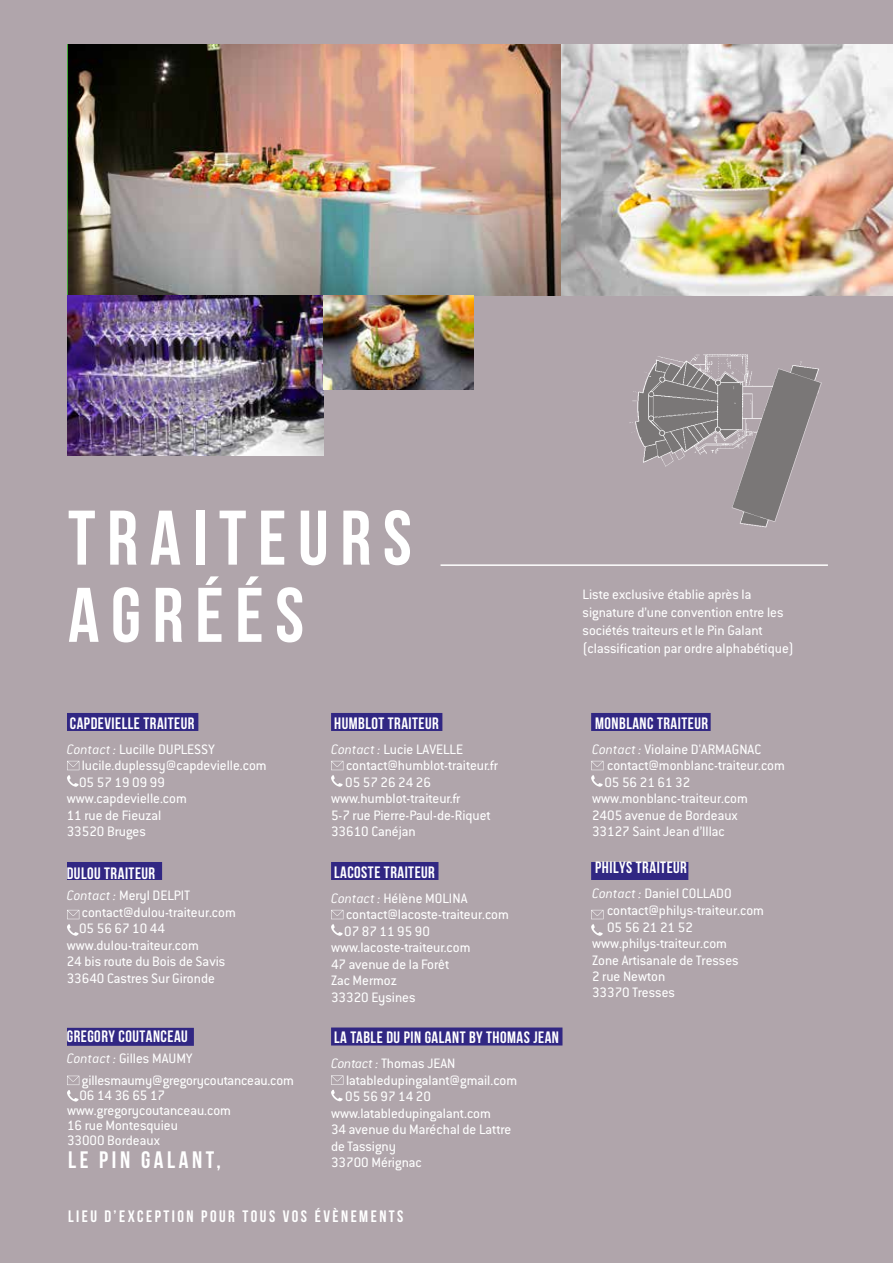
<style>
.page{position:relative;width:893px;height:1263px;background:#b0a5ab}
.page>*{position:absolute;margin:0;border:0;box-sizing:border-box;transform-origin:0 0}
.t1{font:700 77.25px/77.2px "Bebas Neue";letter-spacing:.15em;color:#fff}
.t2{font:700 23.85px "Bebas Neue";letter-spacing:.15em;color:#fff}
.t3{font:700 16.65px "Bebas Neue";letter-spacing:.15em;color:#fff}
.t4{font:700 16.5px "Bebas Neue";letter-spacing:.03em;color:#fff}
.t5{font:15px/18px "Conduit ITC Std";color:#fff}
.s1{font-weight:300;font-style:italic}
</style>
<div class="page">
<img style="left:68px;top:44px;width:825px;height:251px">
<img style="left:67px;top:295px;width:256px;height:161px">
<img style="left:323px;top:295px;width:150px;height:94px">
<div style="left:67px;top:713px;width:131px;height:18px;background:#312783"></div>
<div style="left:67px;top:862px;width:95px;height:18px;background:#312783"></div>
<div style="left:67px;top:1028px;width:127px;height:18px;background:#312783"></div>
<svg style="left:67px;top:761px;width:12px;height:26px"></svg>
<svg style="left:67px;top:910px;width:12px;height:26px"></svg>
<svg style="left:67px;top:1076px;width:12px;height:25px"></svg>
<div style="left:591px;top:713px;width:120px;height:18px;background:#312783"></div>
<div style="left:591px;top:862px;width:97px;height:18px;background:#312783"></div>
<svg style="left:591px;top:761px;width:12px;height:26px"></svg>
<svg style="left:591px;top:910px;width:12px;height:26px"></svg>
<div style="left:331px;top:713px;width:111px;height:18px;background:#312783"></div>
<div style="left:331px;top:862px;width:107px;height:18px;background:#312783"></div>
<div style="left:331px;top:1027px;width:231px;height:18px;background:#312783"></div>
<svg style="left:331px;top:761px;width:12px;height:26px"></svg>
<svg style="left:331px;top:910px;width:12px;height:26px"></svg>
<svg style="left:331px;top:1075px;width:12px;height:26px"></svg>
<hr style="left:441px;top:564px;width:387px;height:2px;background:#fff">
<img style="left:629px;top:354px;width:193px;height:174px">
<img style="left:561px;top:45px;width:332px;height:250px">
<h1 class="t1" style="left:68px;top:498px;width:345px">TRAITEURS<br>AGRÉÉS</h1>
<p class="t4" style="left:70px;top:714px;width:126px">CAPDEVIELLE TRAITEUR</p>
<p class="t5" style="left:67px;top:740px;width:149px"><span class="s1">Contact :</span> Lucille DUPLESSY</p>
<p class="t5" style="left:82px;top:756px;width:186px">lucile.duplessy@capdevielle.com</p>
<p class="t5" style="left:79px;top:772px;width:87px">05 57 19 09 99</p>
<p class="t5" style="left:67px;top:789px;width:121px">www.capdevielle.com</p>
<p class="t5" style="left:67px;top:805px;width:96px">11 rue de Fieuzal</p>
<p class="t5" style="left:67px;top:822px;width:81px">33520 Bruges</p>
<p class="t4" style="left:67px;top:864px;width:90px">DULOU TRAITEUR</p>
<p class="t5" style="left:67px;top:886px;width:125px"><span class="s1">Contact :</span> Meryl DELPIT</p>
<p class="t5" style="left:82px;top:903px;width:156px">contact@dulou-traiteur.com</p>
<p class="t5" style="left:79px;top:919px;width:87px">05 56 67 10 44</p>
<p class="t5" style="left:67px;top:935px;width:134px">www.dulou-traiteur.com</p>
<p class="t5" style="left:67px;top:952px;width:160px">24 bis route du Bois de Savis</p>
<p class="t5" style="left:67px;top:968px;width:150px">33640 Castres Sur Gironde</p>
<p class="t4" style="left:334px;top:714px;width:106px">HUMBLOT TRAITEUR</p>
<p class="t5" style="left:331px;top:740px;width:134px"><span class="s1">Contact :</span> Lucie LAVELLE</p>
<p class="t5" style="left:346px;top:756px;width:153px">contact@humblot-traiteur.fr</p>
<p class="t5" style="left:345px;top:773px;width:87px">05 57 26 24 26</p>
<p class="t5" style="left:331px;top:789px;width:131px">www.humblot-traiteur.fr</p>
<p class="t5" style="left:331px;top:806px;width:161px">5-7 rue Pierre-Paul-de-Riquet</p>
<p class="t5" style="left:331px;top:822px;width:86px">33610 Canéjan</p>
<p class="t4" style="left:334px;top:863px;width:102px">LACOSTE TRAITEUR</p>
<p class="t5" style="left:331px;top:889px;width:138px"><span class="s1">Contact :</span> Hélène MOLINA</p>
<p class="t5" style="left:346px;top:905px;width:164px">contact@lacoste-traiteur.com</p>
<p class="t5" style="left:344px;top:922px;width:87px">07 87 11 95 90</p>
<p class="t5" style="left:331px;top:938px;width:141px">www.lacoste-traiteur.com</p>
<p class="t5" style="left:331px;top:954px;width:120px">47 avenue de la Forêt</p>
<p class="t5" style="left:331px;top:971px;width:67px">Zac Mermoz</p>
<p class="t5" style="left:331px;top:987px;width:86px">33320 Eysines</p>
<p class="t4" style="left:334px;top:1028px;width:226px">LA TABLE DU PIN GALANT BY THOMAS JEAN</p>
<p class="t5" style="left:331px;top:1054px;width:126px"><span class="s1">Contact :</span> Thomas JEAN</p>
<p class="t5" style="left:346px;top:1071px;width:173px">latabledupingalant@gmail.com</p>
<p class="t5" style="left:345px;top:1087px;width:87px">05 56 97 14 20</p>
<p class="t5" style="left:331px;top:1103px;width:161px">www.latabledupingalant.com</p>
<p class="t5" style="left:331px;top:1120px;width:182px">34 avenue du Maréchal de Lattre</p>
<p class="t5" style="left:331px;top:1136px;width:66px">de Tassigny</p>
<p class="t5" style="left:331px;top:1153px;width:92px">33700 Mérignac</p>
<p class="t4" style="left:67px;top:1027px;width:123px">GREGORY COUTANCEAU</p>
<p class="t5" style="left:67px;top:1049px;width:127px"><span class="s1">Contact :</span> Gilles MAUMY</p>
<p class="t5" style="left:82px;top:1071px;width:213px">gillesmaumy@gregorycoutanceau.com</p>
<p class="t5" style="left:79px;top:1086px;width:87px">06 14 36 65 17</p>
<p class="t5" style="left:67px;top:1101px;width:165px">www.gregorycoutanceau.com</p>
<p class="t5" style="left:67px;top:1116px;width:112px">16 rue Montesquieu</p>
<p class="t5" style="left:67px;top:1131px;width:94px">33000 Bordeaux</p>
<h2 class="t2" style="left:68px;top:1147px;width:154px">LE PIN GALANT,</h2>
<p class="t3" style="left:68px;top:1207px;width:337px">LIEU D’EXCEPTION POUR TOUS VOS ÉVÈNEMENTS</p>
<p class="t5" style="left:583px;top:584px;width:213px">Liste exclusive établie après la signature d’une convention entre les sociétés traiteurs et le Pin Galant (classification par ordre alphabétique)</p>
<p class="t4" style="left:595px;top:714px;width:114px">MONBLANC TRAITEUR</p>
<p class="t5" style="left:592px;top:740px;width:171px"><span class="s1">Contact :</span> Violaine D'ARMAGNAC</p>
<p class="t5" style="left:607px;top:756px;width:179px">contact@monblanc-traiteur.com</p>
<p class="t5" style="left:604px;top:773px;width:87px">05 56 21 61 32</p>
<p class="t5" style="left:592px;top:789px;width:157px">www.monblanc-traiteur.com</p>
<p class="t5" style="left:592px;top:806px;width:147px">2405 avenue de Bordeaux</p>
<p class="t5" style="left:592px;top:822px;width:134px">33127 Saint Jean d’Illac</p>
<p class="t4" style="left:595px;top:859px;width:93px">PHILYS TRAITEUR</p>
<p class="t5" style="left:592px;top:884px;width:141px"><span class="s1">Contact :</span> Daniel COLLADO</p>
<p class="t5" style="left:607px;top:901px;width:158px">contact@philys-traiteur.com</p>
<p class="t5" style="left:607px;top:917px;width:87px">05 56 21 21 52</p>
<p class="t5" style="left:592px;top:934px;width:136px">www.philys-traiteur.com</p>
<p class="t5" style="left:592px;top:950px;width:148px">Zone Artisanale de Tresses</p>
<p class="t5" style="left:592px;top:967px;width:75px">2 rue Newton</p>
<p class="t5" style="left:592px;top:983px;width:84px">33370 Tresses</p>
</div>
